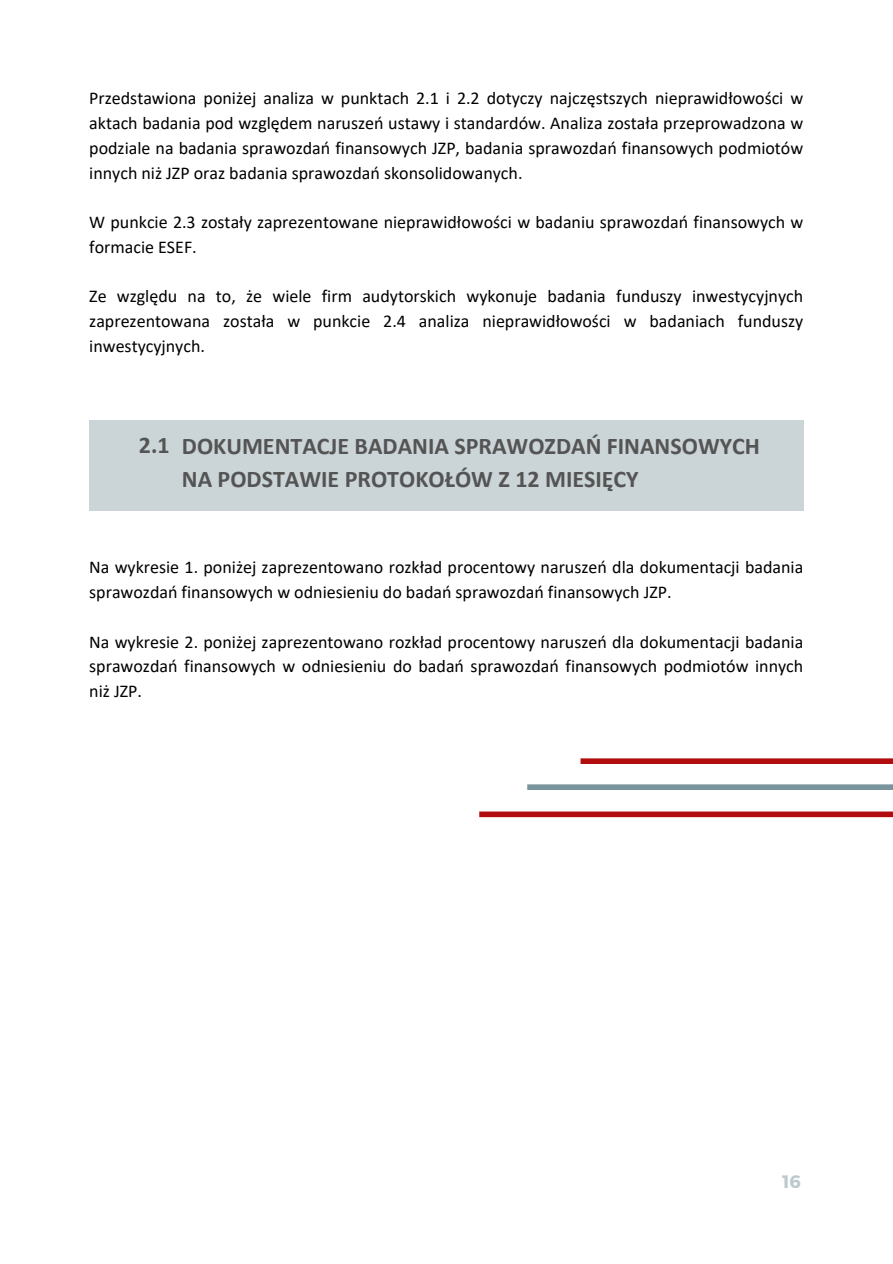
<style>
.page{position:relative;width:893px;height:1264px;background:#fff}
.page>*{position:absolute;margin:0;border:0;box-sizing:border-box;transform-origin:0 0}
.t1{font:700 24px/32.5px "Calibri";color:#545454}
.t2{font:18px/24.8px "Calibri";color:#000;text-align:justify}
.t3{font:700 18px "Montserrat";color:#7e949c}
</style>
<div class="page">
<div style="left:89px;top:420px;width:714px;height:91px;background:#cbd4d7"></div>
<div style="left:479px;top:811px;width:413px;height:6px;background:#b20d0e"></div>
<div style="left:527px;top:784px;width:365px;height:6px;background:#79949d"></div>
<div style="left:580px;top:758px;width:312px;height:6px;background:#b20d0e"></div>
<p class="t2" style="left:89px;top:87px;width:715px">Przedstawiona poniżej analiza w punktach 2.1 i 2.2 dotyczy najczęstszych nieprawidłowości w aktach badania pod względem naruszeń ustawy i standardów. Analiza została przeprowadzona w podziale na badania sprawozdań finansowych JZP, badania sprawozdań finansowych podmiotów innych niż JZP oraz badania sprawozdań skonsolidowanych.</p>
<p class="t2" style="left:89px;top:211px;width:715px">W punkcie 2.3 zostały zaprezentowane nieprawidłowości w badaniu sprawozdań finansowych w formacie ESEF.</p>
<p class="t2" style="left:89px;top:285px;width:715px">Ze względu na to, że wiele firm audytorskich wykonuje badania funduszy inwestycyjnych zaprezentowana została w punkcie 2.4 analiza nieprawidłowości w badaniach funduszy inwestycyjnych.</p>
<p class="t1" style="left:139px;top:430px;width:32px">2.1</p>
<p class="t1" style="left:182px;top:432px;width:579px">DOKUMENTACJE BADANIA SPRAWOZDAŃ FINANSOWYCH<br>NA PODSTAWIE PROTOKOŁÓW Z 12 MIESIĘCY</p>
<p class="t2" style="left:89px;top:556px;width:715px">Na wykresie 1. poniżej zaprezentowano rozkład procentowy naruszeń dla dokumentacji badania sprawozdań finansowych w odniesieniu do badań sprawozdań finansowych JZP.</p>
<p class="t2" style="left:89px;top:631px;width:715px">Na wykresie 2. poniżej zaprezentowano rozkład procentowy naruszeń dla dokumentacji badania sprawozdań finansowych w odniesieniu do badań sprawozdań finansowych podmiotów innych niż JZP.</p>
<p class="t3" style="left:782px;top:1169px;width:20px">16</p>
</div>
